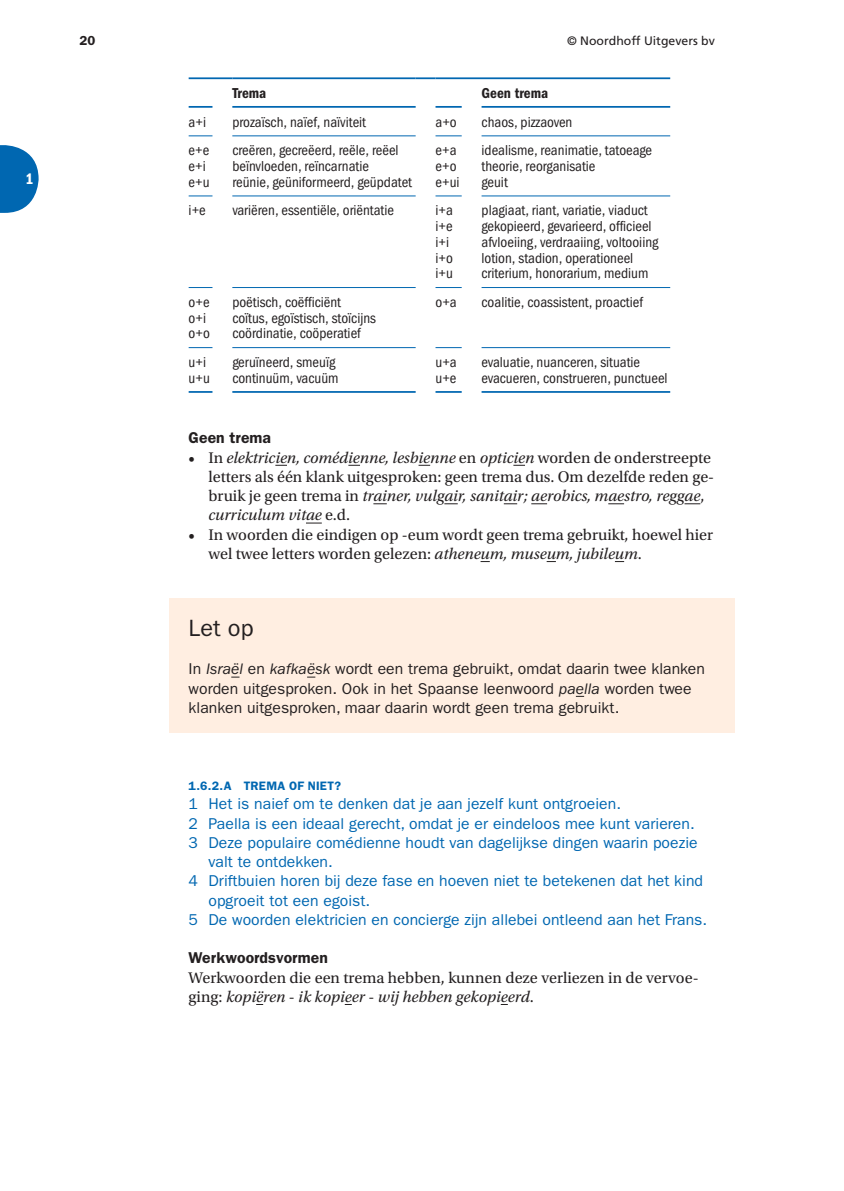
<style>
.page{position:relative;width:844px;height:1191px;background:#fff}
.page>*{position:absolute;margin:0;border:0;box-sizing:border-box;transform-origin:0 0}
.t1{font:23.62px "ITC Franklin Gothic Std";color:#231f20}
.t2{font:16.1px/19.2px "Utopia Std";color:#231f20}
.t3{font:15.75px "ITC Franklin Gothic Std";letter-spacing:.005em;color:#0067b1}
.t4{font:15.75px/19.2px "ITC Franklin Gothic Std";letter-spacing:.005em;color:#231f20}
.t5{font:600 15.75px "ITC Franklin Gothic Std";letter-spacing:.005em;color:#231f20}
.t6{font:15.75px "ITC Franklin Gothic Std Dm Cd";color:#fff}
.t7{font:condensed 14.88px/15.8px "ITC Franklin Gothic Std";color:#231f20}
.t8{font:14.88px "ITC Franklin Gothic Std Dm Cd";color:#231f20}
.t9{font:600 13.12px "ITC Franklin Gothic Std";color:#231f20}
.t10{font:12.25px "Frutiger LT Std";color:#231f20}
.t11{font:600 12.25px "ITC Franklin Gothic Std";letter-spacing:.02em;color:#0067b1}
.s1{font-style:italic}
</style>
<div class="page">
<svg style="left:0;top:145px;width:39px;height:68px"></svg>
<svg style="left:275px;top:465px;width:12px;height:1px"></svg>
<svg style="left:348px;top:465px;width:12px;height:1px"></svg>
<svg style="left:418px;top:465px;width:12px;height:1px"></svg>
<svg style="left:513px;top:465px;width:12px;height:1px"></svg>
<svg style="left:373px;top:503px;width:13px;height:1px"></svg>
<svg style="left:444px;top:503px;width:13px;height:1px"></svg>
<svg style="left:503px;top:503px;width:14px;height:1px"></svg>
<svg style="left:531px;top:503px;width:16px;height:1px"></svg>
<svg style="left:608px;top:503px;width:16px;height:1px"></svg>
<svg style="left:684px;top:503px;width:16px;height:1px"></svg>
<svg style="left:306px;top:522px;width:16px;height:1px"></svg>
<hr style="left:189px;top:77px;width:43px;height:2px;background:#0067b1">
<hr style="left:232px;top:77px;width:183px;height:2px;background:#0067b1">
<hr style="left:415px;top:77px;width:20px;height:2px;background:#0067b1">
<hr style="left:435px;top:77px;width:235px;height:2px;background:#0067b1">
<hr style="left:189px;top:106px;width:23px;height:2px;background:#0067b1">
<hr style="left:232px;top:106px;width:183px;height:2px;background:#0067b1">
<hr style="left:435px;top:106px;width:26px;height:2px;background:#0067b1">
<hr style="left:481px;top:106px;width:189px;height:2px;background:#0067b1">
<svg style="left:189px;top:135px;width:23px;height:1px"></svg>
<hr style="left:232px;top:135px;width:183px;height:1px;background:#0067b1">
<svg style="left:435px;top:135px;width:26px;height:1px"></svg>
<hr style="left:481px;top:135px;width:189px;height:1px;background:#0067b1">
<svg style="left:189px;top:195px;width:23px;height:1px"></svg>
<hr style="left:232px;top:195px;width:183px;height:1px;background:#0067b1">
<svg style="left:435px;top:195px;width:26px;height:1px"></svg>
<hr style="left:481px;top:195px;width:189px;height:1px;background:#0067b1">
<svg style="left:189px;top:287px;width:23px;height:1px"></svg>
<hr style="left:232px;top:287px;width:183px;height:1px;background:#0067b1">
<svg style="left:435px;top:287px;width:26px;height:1px"></svg>
<hr style="left:481px;top:287px;width:189px;height:1px;background:#0067b1">
<svg style="left:189px;top:347px;width:23px;height:1px"></svg>
<hr style="left:232px;top:347px;width:183px;height:1px;background:#0067b1">
<svg style="left:435px;top:347px;width:26px;height:1px"></svg>
<hr style="left:481px;top:347px;width:189px;height:1px;background:#0067b1">
<hr style="left:189px;top:391px;width:23px;height:2px;background:#0067b1">
<hr style="left:232px;top:391px;width:183px;height:2px;background:#0067b1">
<hr style="left:435px;top:391px;width:26px;height:2px;background:#0067b1">
<hr style="left:481px;top:391px;width:189px;height:2px;background:#0067b1">
<div style="left:169px;top:598px;width:565px;height:134px;background:#ffeee1"></div>
<p class="t6" style="left:26px;top:173px;width:10px">1</p>
<p class="t9" style="left:79px;top:35px;width:17px">20</p>
<p class="t10" style="left:567px;top:35px;width:149px">© Noordhoff Uitgevers bv</p>
<p class="t8" style="left:232px;top:87px;width:35px">Trema</p>
<p class="t8" style="left:481px;top:87px;width:68px">Geen trema</p>
<p class="t7" style="left:189px;top:115px;width:19px">a+i</p>
<p class="t7" style="left:232px;top:115px;width:135px">prozaïsch, naïef, naïviteit</p>
<p class="t7" style="left:435px;top:115px;width:23px">a+o</p>
<p class="t7" style="left:481px;top:115px;width:92px">chaos, pizzaoven</p>
<p class="t7" style="left:189px;top:143px;width:23px">e+e e+i e+u</p>
<p class="t7" style="left:232px;top:143px;width:181px">creëren, gecreëerd, reële, reëel beïnvloeden, reïncarnatie<br>reünie, geüniformeerd, geüpdatet</p>
<p class="t7" style="left:435px;top:143px;width:26px">e+a e+o e+ui</p>
<p class="t7" style="left:481px;top:143px;width:172px">idealisme, reanimatie, tatoeage theorie, reorganisatie<br>geuit</p>
<p class="t7" style="left:189px;top:203px;width:19px">i+e</p>
<p class="t7" style="left:232px;top:203px;width:163px">variëren, essentiële, oriëntatie</p>
<p class="t7" style="left:435px;top:203px;width:19px">i+a i+e i+i i+o i+u</p>
<p class="t7" style="left:481px;top:203px;width:178px">plagiaat, riant, variatie, viaduct gekopieerd, gevarieerd, officieel afvloeiing, verdraaiing, voltooiing lotion, stadion, operationeel criterium, honorarium, medium</p>
<p class="t7" style="left:189px;top:295px;width:23px">o+e o+i o+o</p>
<p class="t7" style="left:232px;top:295px;width:145px">poëtisch, coëfficiënt coïtus, egoïstisch, stoïcijns coördinatie, coöperatief</p>
<p class="t7" style="left:435px;top:295px;width:23px">o+a</p>
<p class="t7" style="left:481px;top:295px;width:163px">coalitie, coassistent, proactief</p>
<p class="t7" style="left:189px;top:355px;width:23px">u+i u+u</p>
<p class="t7" style="left:232px;top:355px;width:108px">geruïneerd, smeuïg continuüm, vacuüm</p>
<p class="t7" style="left:435px;top:355px;width:23px">u+a u+e</p>
<p class="t7" style="left:481px;top:355px;width:187px">evaluatie, nuanceren, situatie evacueren, construeren, punctueel</p>
<p class="t5" style="left:189px;top:432px;width:84px">Geen trema</p>
<p class="t2" style="left:208px;top:449px;width:507px">In <span class="s1">elektricien, comédienne, lesbienne</span> en <span class="s1">opticien</span> worden de onderstreepte letters als één klank uitgesproken: geen trema dus. Om dezelfde reden ge&shy;bruik je geen trema in <span class="s1">trainer, vulgair, sanitair; aerobics, maestro, reggae</span>, <span class="s1">curriculum vitae</span> e.d.<br>In woorden die eindigen op -eum wordt geen trema gebruikt, hoewel hier wel twee letters worden gelezen: <span class="s1">atheneum, museum, jubileum</span>.</p>
<h1 class="t1" style="left:189px;top:619px;width:66px">Let op</h1>
<p class="t4" style="left:189px;top:660px;width:517px">In <span class="s1">Israël</span> en <span class="s1">kafkaësk</span> wordt een trema gebruikt, omdat daarin twee klanken worden uitgesproken. Ook in het Spaanse leenwoord <span class="s1">paella</span> worden twee klanken uitgesproken, maar daarin wordt geen trema gebruikt.</p>
<p class="t11" style="left:189px;top:781px;width:154px">1.6.2.A TREMA OF NIET?</p>
<p class="t3" style="left:189px;top:798px;width:434px">1 Het is naief om te denken dat je aan jezelf kunt ontgroeien.</p>
<p class="t3" style="left:189px;top:817px;width:507px">2 Paella is een ideaal gerecht, omdat je er eindeloos mee kunt varieren.</p>
<p class="t3" style="left:189px;top:836px;width:510px">3 Deze populaire comédienne houdt van dagelijkse dingen waarin poezie</p>
<p class="t3" style="left:208px;top:855px;width:126px">valt te ontdekken.</p>
<p class="t3" style="left:189px;top:875px;width:516px">4 Driftbuien horen bij deze fase en hoeven niet te betekenen dat het kind</p>
<p class="t3" style="left:208px;top:894px;width:163px">opgroeit tot een egoist.</p>
<p class="t3" style="left:189px;top:913px;width:520px">5 De woorden elektricien en concierge zijn allebei ontleend aan het Frans.</p>
<p class="t5" style="left:189px;top:952px;width:141px">Werkwoordsvormen</p>
<p class="t2" style="left:189px;top:969px;width:511px">Werkwoorden die een trema hebben, kunnen deze verliezen in de vervoe&shy;ging: <span class="s1">kopiëren</span> - <span class="s1">ik kopieer</span> - <span class="s1">wij hebben gekopieerd</span>.</p>
</div>
